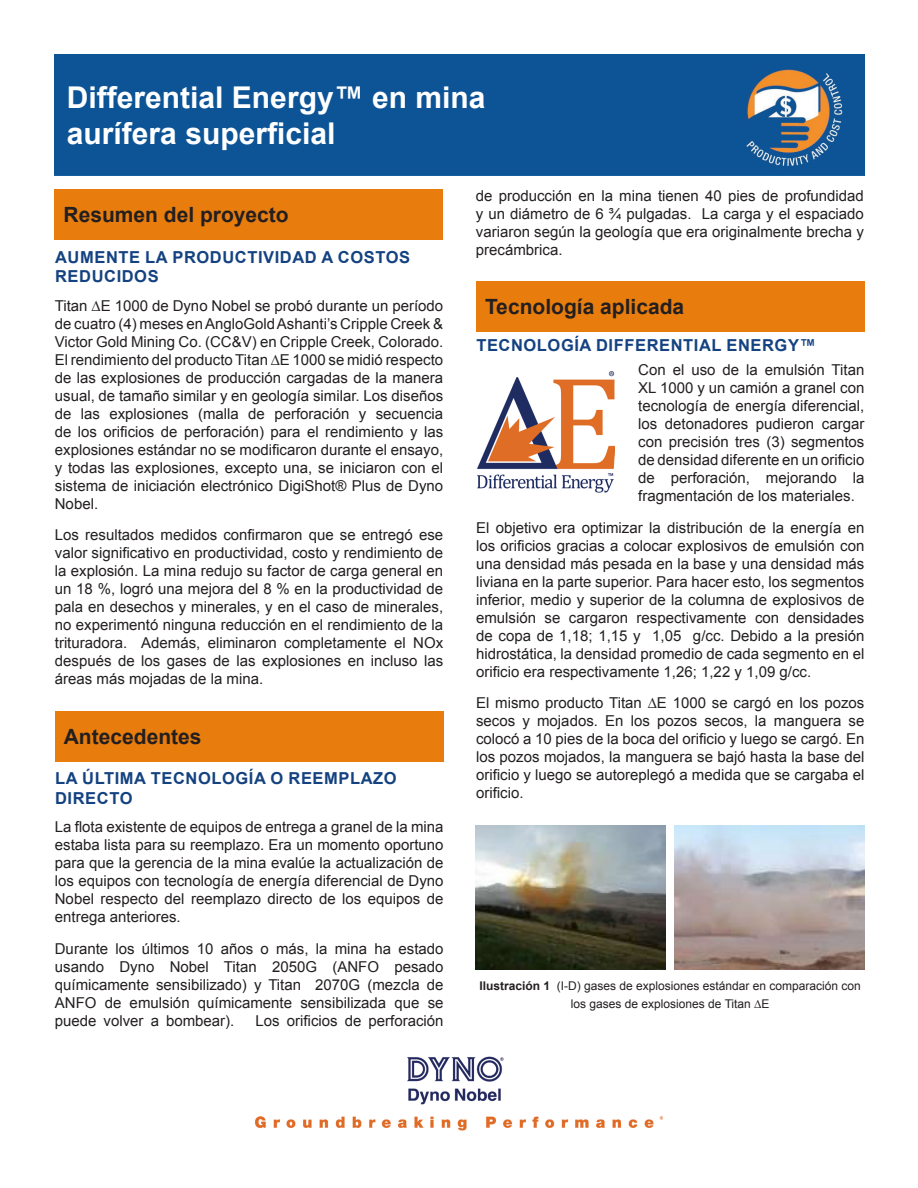
<style>
.page{position:relative;width:918px;height:1188px;background:#fff}
.page>*{position:absolute;margin:0;border:0;box-sizing:border-box;transform-origin:0 0}
.t1{font:700 30px/36px "Arial";color:#fff}
.t2{font:700 21px "Arial";color:#231f20}
.blue_heading{font:700 16.5px/19.5px "Arial";letter-spacing:.035em;color:#144281}
.t3{font:15px/18px "Arial";color:#231f20;text-align:justify}
.t4{font:12px/18px "Arial";color:#231f20;text-align:center}
.s1{font-weight:700}
</style>
<div class="page">
<div style="left:54px;top:54px;width:809px;height:121px;background:#0d5496"></div>
<img style="left:254px;top:1056px;width:410px;height:75px">
<div style="left:55px;top:190px;width:388px;height:50px;background:#e87d0d"></div>
<div style="left:55px;top:711px;width:389px;height:51px;background:#e87d0d"></div>
<div style="left:476px;top:282px;width:389px;height:50px;background:#e87d0d"></div>
<img style="left:477px;top:371px;width:138px;height:122px">
<img style="left:476px;top:825px;width:189px;height:145px">
<img style="left:675px;top:825px;width:189px;height:145px">
<p class="t1" style="left:67px;top:79px;width:420px">Differential Energy™ en mina aurífera superficial</p>
<p class="t2" style="left:64px;top:200px;width:227px">Resumen del proyecto</p>
<p class="blue_heading" style="left:55px;top:247px;width:357px">AUMENTE LA PRODUCTIVIDAD A COSTOS<br>REDUCIDOS</p>
<p class="t3" style="left:55px;top:296px;width:390px">Titan ∆E 1000 de Dyno Nobel se probó durante un período de cuatro (4) meses en AngloGold Ashanti’s Cripple Creek &amp; Victor Gold Mining Co. (CC&amp;V) en Cripple Creek, Colorado.<br>El rendimiento del producto Titan ∆E 1000 se midió respecto de las explosiones de producción cargadas de la manera usual, de tamaño similar y en geología similar. Los diseños de las explosiones (malla de perforación y secuencia de los orificios de perforación) para el rendimiento y las explosiones estándar no se modificaron durante el ensayo, y todas las explosiones, excepto una, se iniciaron con el sistema de iniciación electrónico DigiShot® Plus de Dyno Nobel.</p>
<p class="t3" style="left:55px;top:526px;width:390px">Los resultados medidos confirmaron que se entregó ese valor significativo en productividad, costo y rendimiento de la explosión. La mina redujo su factor de carga general en un 18 %, logró una mejora del 8 % en la productividad de pala en desechos y minerales, y en el caso de minerales, no experimentó ninguna reducción en el rendimiento de la trituradora. Además, eliminaron completamente el NOx después de los gases de las explosiones en incluso las áreas más mojadas de la mina.</p>
<p class="t2" style="left:64px;top:722px;width:139px">Antecedentes</p>
<p class="blue_heading" style="left:55px;top:769px;width:343px">LA ÚLTIMA TECNOLOGÍA O REEMPLAZO<br>DIRECTO</p>
<p class="t3" style="left:55px;top:818px;width:390px">La flota existente de equipos de entrega a granel de la mina estaba lista para su reemplazo. Era un momento oportuno para que la gerencia de la mina evalúe la actualización de los equipos con tecnología de energía diferencial de Dyno Nobel respecto del reemplazo directo de los equipos de entrega anteriores.</p>
<p class="t3" style="left:55px;top:939px;width:390px">Durante los últimos 10 años o más, la mina ha estado usando Dyno Nobel Titan 2050G (ANFO pesado químicamente sensibilizado) y Titan 2070G (mezcla de ANFO de emulsión químicamente sensibilizada que se puede volver a bombear).</p>
<p class="t3" style="left:256px;top:1011px;width:189px">Los orificios de perforación</p>
<p class="t3" style="left:476px;top:186px;width:390px">de producción en la mina tienen 40 pies de profundidad y un diámetro de 6 ¾ pulgadas. La carga y el espaciado variaron según la geología que era originalmente brecha y precámbrica.</p>
<p class="t2" style="left:485px;top:292px;width:201px">Tecnología aplicada</p>
<p class="blue_heading" style="left:476px;top:335px;width:341px">TECNOLOGÍA DIFFERENTIAL ENERGY™</p>
<p class="t3" style="left:638px;top:361px;width:228px">Con el uso de la emulsión Titan XL 1000 y un camión a granel con tecnología de energía diferencial, los detonadores pudieron cargar con precisión tres (3) segmentos de densidad diferente en un orificio de perforación, mejorando la fragmentación de los materiales.</p>
<p class="t3" style="left:476px;top:518px;width:390px">El objetivo era optimizar la distribución de la energía en los orificios gracias a colocar explosivos de emulsión con una densidad más pesada en la base y una densidad más liviana en la parte superior. Para hacer esto, los segmentos inferior, medio y superior de la columna de explosivos de emulsión se cargaron respectivamente con densidades de copa de 1,18; 1,15 y 1,05 g/cc. Debido a la presión hidrostática, la densidad promedio de cada segmento en el orificio era respectivamente 1,26; 1,22 y 1,09 g/cc.</p>
<p class="t3" style="left:476px;top:694px;width:390px">El mismo producto Titan ∆E 1000 se cargó en los pozos secos y mojados. En los pozos secos, la manguera se colocó a 10 pies de la boca del orificio y luego se cargó. En los pozos mojados, la manguera se bajó hasta la base del orificio y luego se autoreplegó a medida que se cargaba el orificio.</p>
<p class="t4" style="left:479px;top:976px;width:383px"><span class="s1">Ilustración 1</span> (I-D) gases de explosiones estándar en comparación con los gases de explosiones de Titan ∆E</p>
</div>
